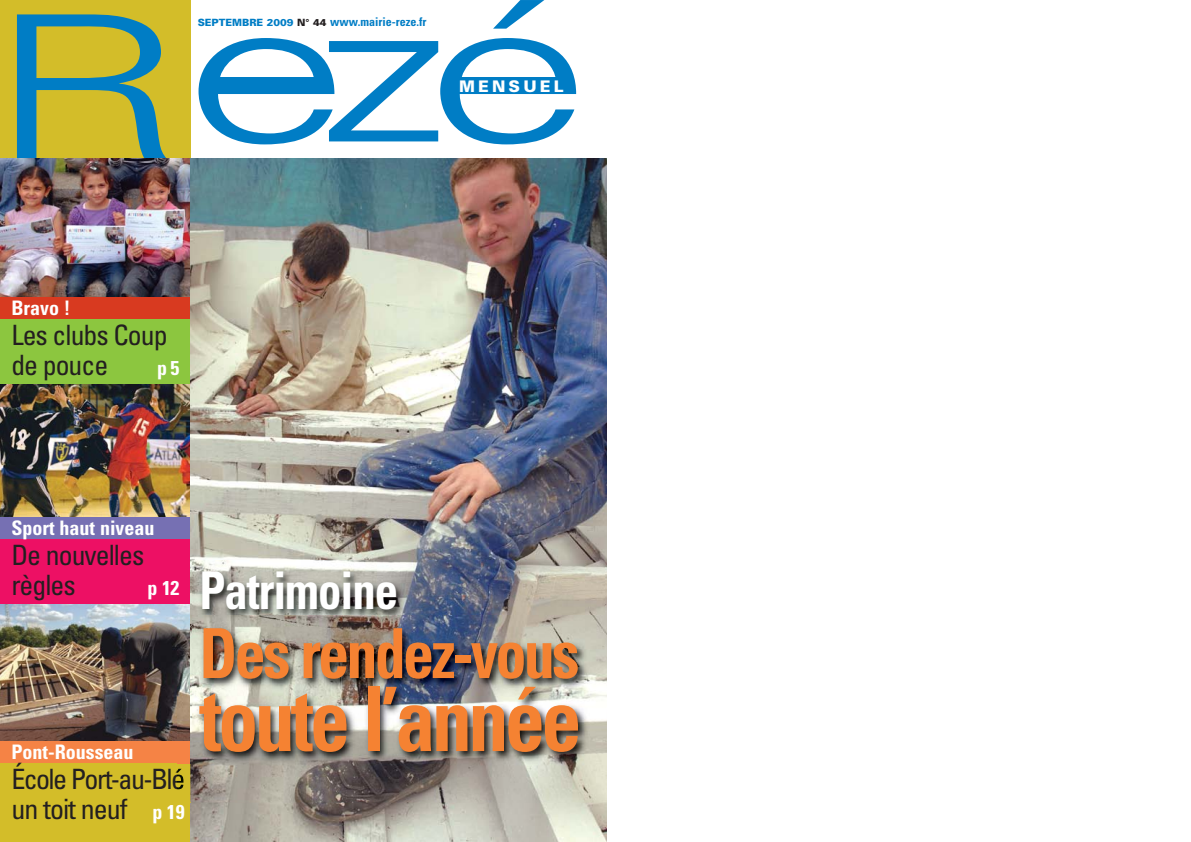
<style>
.page{position:relative;width:1191px;height:842px;background:#fff}
.page>*{position:absolute;margin:0;border:0;box-sizing:border-box;transform-origin:0 0}
.t1{font:300 200px "Univers";color:#007dc5;scale:1.5 1}
.t2{font:700 condensed 89px "Univers";letter-spacing:-.045em;color:#f58232;scale:.9 1}
.t3{font:700 condensed 69px "Univers";letter-spacing:-.045em;color:#f58232;scale:.9 1}
.t4{font:700 condensed 52px "Univers";letter-spacing:-.02em;color:#fff;scale:.9 1}
.t5{font:condensed 28px/30px "Univers";letter-spacing:-.035em;color:#231f20}
.t6{font:condensed 28px/30px "Univers";letter-spacing:-.06em;color:#231f20}
.t7{font:700 condensed 20px "Univers";color:#fff}
.t8{font:900 16px "Univers";letter-spacing:.2em;color:#fff}
.t9{font:700 condensed 12px "Univers";color:#007dc5}
.s1{font-weight:900;font-stretch:normal;font-size:10px}
.s2{font-weight:900;font-stretch:normal;font-size:10px;color:#231f20}
.s3{font-weight:700;font-size:20px;color:#fff}
</style>
<div class="page">
<div style="left:0;top:0;width:190px;height:159px;background:#d3bd29"></div>
<div style="left:459px;top:78px;width:110px;height:15px;background:#007dc5"></div>
<div style="left:204px;top:78px;width:121px;height:16px;background:#007dc5"></div>
<div style="left:0;top:300px;width:191px;height:96px;background:#8cc63f"></div>
<div style="left:0;top:741px;width:193px;height:101px;background:#d3bd29"></div>
<div style="left:0;top:536px;width:191px;height:71px;background:#ed1064"></div>
<img style="left:0;top:604px;width:190px;height:138px">
<img style="left:0;top:385px;width:190px;height:133px">
<img style="left:0;top:159px;width:190px;height:139px">
<div style="left:0;top:298px;width:195px;height:21px;background:#d83a20"></div>
<div style="left:0;top:518px;width:194px;height:21px;background:#7670b3"></div>
<div style="left:0;top:742px;width:192px;height:21px;background:#f58345"></div>
<img style="left:190px;top:159px;width:417px;height:683px">
<img style="left:193px;top:560px;width:412px;height:55px">
<img style="left:177px;top:615px;width:430px;height:187px">
<img style="left:177px;top:769px;width:6px;height:20px">
<svg style="left:177px;top:741px;width:15px;height:1px"></svg>
<img style="left:190px;top:742px;width:2px;height:21px">
<h1 class="t1" style="left:-14px;top:-3px;width:405px">Rezé</h1>
<p class="t9" style="left:198px;top:17px;width:230px"><span class="s1">SEPTEMBRE 2009</span> <span class="s2">N° 44</span> www.mairie-reze.fr</p>
<p class="t8" style="left:459px;top:80px;width:106px">MENSUEL</p>
<p class="t7" style="left:11px;top:300px;width:61px">Bravo !</p>
<h3 class="t5" style="left:11px;top:322px;width:158px">Les clubs Coup de pouce</h3>
<p class="t7" style="left:157px;top:360px;width:24px">p5</p>
<p class="t7" style="left:11px;top:520px;width:145px">Sport haut niveau</p>
<h3 class="t5" style="left:11px;top:542px;width:134px">De nouvelles règles</h3>
<p class="t7" style="left:148px;top:580px;width:33px">p 12</p>
<p class="t7" style="left:11px;top:745px;width:124px">Pont-Rousseau</p>
<h3 class="t6" style="left:11px;top:767px;width:175px">École Port-au-Blé un toit neuf <span class="s3">p 19</span></h3>
<h3 class="t4" style="left:199px;top:571px;width:222px">Patrimoine</h3>
<h3 class="t3" style="left:199px;top:628px;width:424px">Des rendez-vous</h3>
<h2 class="t2" style="left:199px;top:687px;width:426px">toute l’année</h2>
</div>
